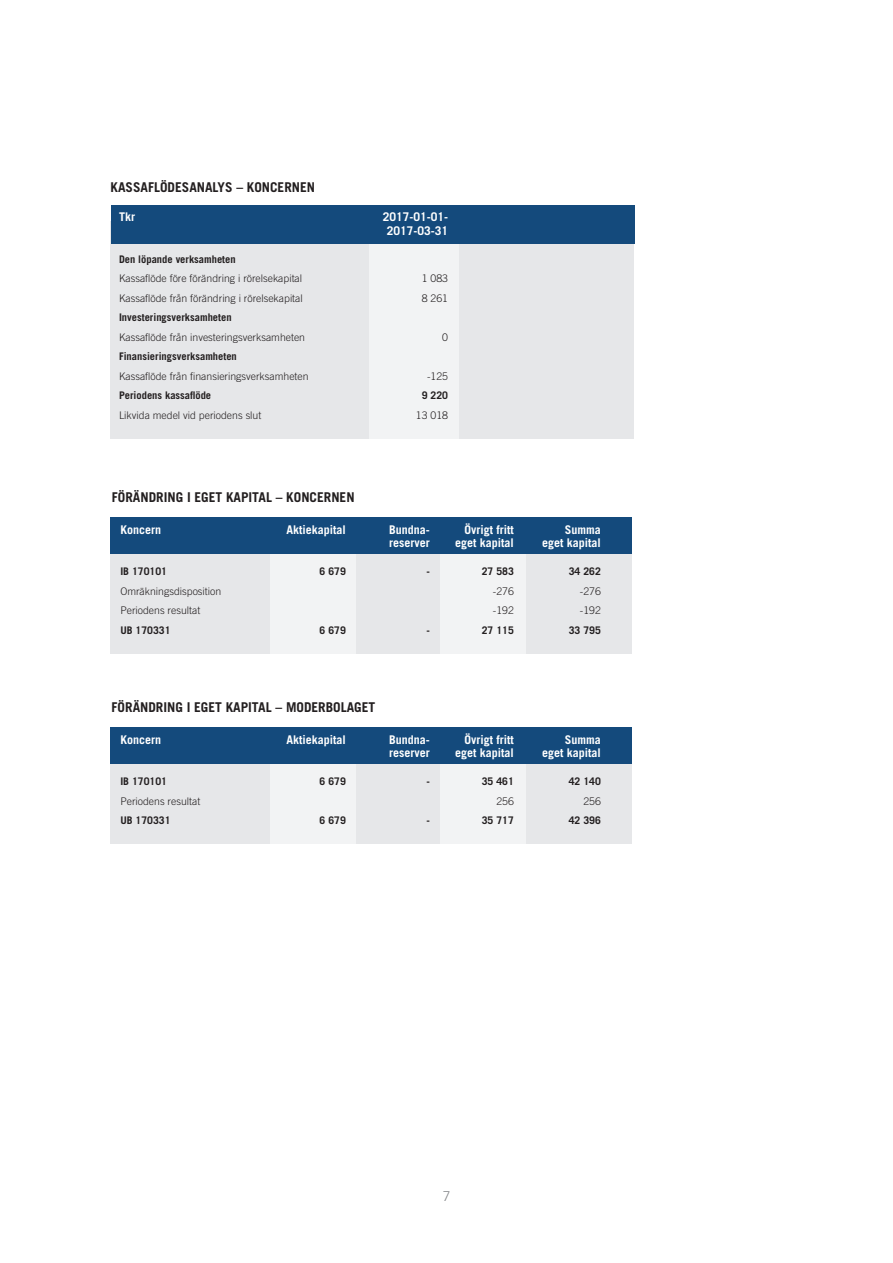
<style>
.page{position:relative;width:893px;height:1263px;background:#fff}
.page>*{position:absolute;margin:0;border:0;box-sizing:border-box;transform-origin:0 0}
.Rubrik_1{font:700 13.5px "Trade Gothic";color:#231f20}
.Rubrik_2{font:700 13.5px "Trade Gothic";color:#231f20}
.t1{font:300 13.5px "Trade Gothic";color:#808285}
.Bröd1{font:700 12px/13.5px "Trade Gothic";color:#fff;text-align:center}
.Bröd1-2{font:300 10.5px "Trade Gothic";color:#231f20}
.Bröd1-3{font:700 10.5px "Trade Gothic";color:#231f20}
</style>
<div class="page">
<div style="left:111px;top:221px;width:523px;height:217px;background:#e6e7e9"></div>
<div style="left:369px;top:221px;width:89px;height:217px;background:#f2f3f4"></div>
<div style="left:111px;top:205px;width:523px;height:39px;background:#144a7c"></div>
<div style="left:111px;top:744px;width:521px;height:100px;background:#e6e7e9"></div>
<div style="left:270px;top:744px;width:85px;height:100px;background:#f2f3f4"></div>
<div style="left:441px;top:744px;width:85px;height:100px;background:#f2f3f4"></div>
<div style="left:111px;top:727px;width:521px;height:37px;background:#144a7c"></div>
<div style="left:111px;top:534px;width:521px;height:119px;background:#e6e7e9"></div>
<div style="left:270px;top:534px;width:85px;height:119px;background:#f2f3f4"></div>
<div style="left:441px;top:534px;width:85px;height:119px;background:#f2f3f4"></div>
<div style="left:111px;top:517px;width:521px;height:37px;background:#144a7c"></div>
<p class="Rubrik_2" style="left:111px;top:178px;width:206px">KASSAFLÖDESANALYS – KONCERNEN</p>
<p class="Bröd1" style="left:119px;top:210px;width:17px">Tkr</p>
<p class="Bröd1" style="left:383px;top:210px;width:67px">2017-01-01-<br>2017-03-31</p>
<p class="Bröd1-3" style="left:119px;top:253px;width:118px">Den löpande verksamheten</p>
<p class="Bröd1-2" style="left:119px;top:272px;width:185px">Kassaflöde före förändring i rörelsekapital</p>
<p class="Bröd1-2" style="left:422px;top:272px;width:28px">1 083</p>
<p class="Bröd1-2" style="left:119px;top:292px;width:185px">Kassaflöde från förändring i rörelsekapital</p>
<p class="Bröd1-2" style="left:422px;top:292px;width:28px">8 261</p>
<p class="Bröd1-3" style="left:119px;top:311px;width:114px">Investeringsverksamheten</p>
<p class="Bröd1-2" style="left:119px;top:331px;width:188px">Kassaflöde från investeringsverksamheten</p>
<p class="Bröd1-2" style="left:442px;top:331px;width:7px">0</p>
<p class="Bröd1-3" style="left:119px;top:350px;width:119px">Finansieringsverksamheten</p>
<p class="Bröd1-2" style="left:119px;top:370px;width:191px">Kassaflöde från finansieringsverksamheten</p>
<p class="Bröd1-2" style="left:427px;top:370px;width:23px">-125</p>
<p class="Bröd1-3" style="left:119px;top:389px;width:94px">Periodens kassaflöde</p>
<p class="Bröd1-3" style="left:422px;top:389px;width:28px">9 220</p>
<p class="Bröd1-2" style="left:119px;top:409px;width:144px">Likvida medel vid periodens slut</p>
<p class="Bröd1-2" style="left:416px;top:409px;width:34px">13 018</p>
<p class="Rubrik_1" style="left:112px;top:488px;width:244px">FÖRÄNDRING I EGET KAPITAL – KONCERNEN</p>
<p class="Bröd1" style="left:120px;top:522px;width:42px">Koncern</p>
<p class="Bröd1" style="left:286px;top:522px;width:61px">Aktiekapital</p>
<p class="Bröd1" style="left:389px;top:522px;width:42px">Bundna-</p>
<p class="Bröd1" style="left:464px;top:522px;width:51px">Övrigt fritt</p>
<p class="Bröd1" style="left:565px;top:522px;width:37px">Summa</p>
<p class="Bröd1" style="left:389px;top:536px;width:42px">reserver</p>
<p class="Bröd1" style="left:455px;top:536px;width:60px">eget kapital</p>
<p class="Bröd1" style="left:542px;top:536px;width:60px">eget kapital</p>
<p class="Bröd1-3" style="left:120px;top:565px;width:48px">IB 170101</p>
<p class="Bröd1-3" style="left:320px;top:565px;width:28px">6 679</p>
<p class="Bröd1-3" style="left:426px;top:565px;width:5px">-</p>
<p class="Bröd1-3" style="left:482px;top:565px;width:34px">27 583</p>
<p class="Bröd1-3" style="left:569px;top:565px;width:34px">34 262</p>
<p class="Bröd1-2" style="left:120px;top:585px;width:102px">Omräkningsdisposition</p>
<p class="Bröd1-2" style="left:493px;top:585px;width:23px">-276</p>
<p class="Bröd1-2" style="left:580px;top:585px;width:23px">-276</p>
<p class="Bröd1-2" style="left:120px;top:604px;width:81px">Periodens resultat</p>
<p class="Bröd1-2" style="left:493px;top:604px;width:23px">-192</p>
<p class="Bröd1-2" style="left:580px;top:604px;width:23px">-192</p>
<p class="Bröd1-3" style="left:120px;top:623px;width:52px">UB 170331</p>
<p class="Bröd1-3" style="left:320px;top:623px;width:28px">6 679</p>
<p class="Bröd1-3" style="left:426px;top:623px;width:5px">-</p>
<p class="Bröd1-3" style="left:482px;top:623px;width:34px">27 115</p>
<p class="Bröd1-3" style="left:569px;top:623px;width:34px">33 795</p>
<p class="Rubrik_1" style="left:112px;top:698px;width:265px">FÖRÄNDRING I EGET KAPITAL – MODERBOLAGET</p>
<p class="Bröd1" style="left:120px;top:732px;width:42px">Koncern</p>
<p class="Bröd1" style="left:286px;top:732px;width:61px">Aktiekapital</p>
<p class="Bröd1" style="left:389px;top:732px;width:42px">Bundna-</p>
<p class="Bröd1" style="left:464px;top:732px;width:51px">Övrigt fritt</p>
<p class="Bröd1" style="left:565px;top:732px;width:37px">Summa</p>
<p class="Bröd1" style="left:389px;top:746px;width:42px">reserver</p>
<p class="Bröd1" style="left:455px;top:746px;width:60px">eget kapital</p>
<p class="Bröd1" style="left:542px;top:746px;width:60px">eget kapital</p>
<p class="Bröd1-3" style="left:120px;top:775px;width:48px">IB 170101</p>
<p class="Bröd1-3" style="left:320px;top:775px;width:28px">6 679</p>
<p class="Bröd1-3" style="left:426px;top:775px;width:5px">-</p>
<p class="Bröd1-3" style="left:482px;top:775px;width:34px">35 461</p>
<p class="Bröd1-3" style="left:569px;top:775px;width:34px">42 140</p>
<p class="Bröd1-2" style="left:120px;top:795px;width:81px">Periodens resultat</p>
<p class="Bröd1-2" style="left:496px;top:795px;width:19px">256</p>
<p class="Bröd1-2" style="left:583px;top:795px;width:19px">256</p>
<p class="Bröd1-3" style="left:120px;top:814px;width:52px">UB 170331</p>
<p class="Bröd1-3" style="left:320px;top:814px;width:28px">6 679</p>
<p class="Bröd1-3" style="left:426px;top:814px;width:5px">-</p>
<p class="Bröd1-3" style="left:482px;top:814px;width:34px">35 717</p>
<p class="Bröd1-3" style="left:569px;top:814px;width:34px">42 396</p>
<p class="t1" style="left:443px;top:1188px;width:9px">7</p>
</div>
